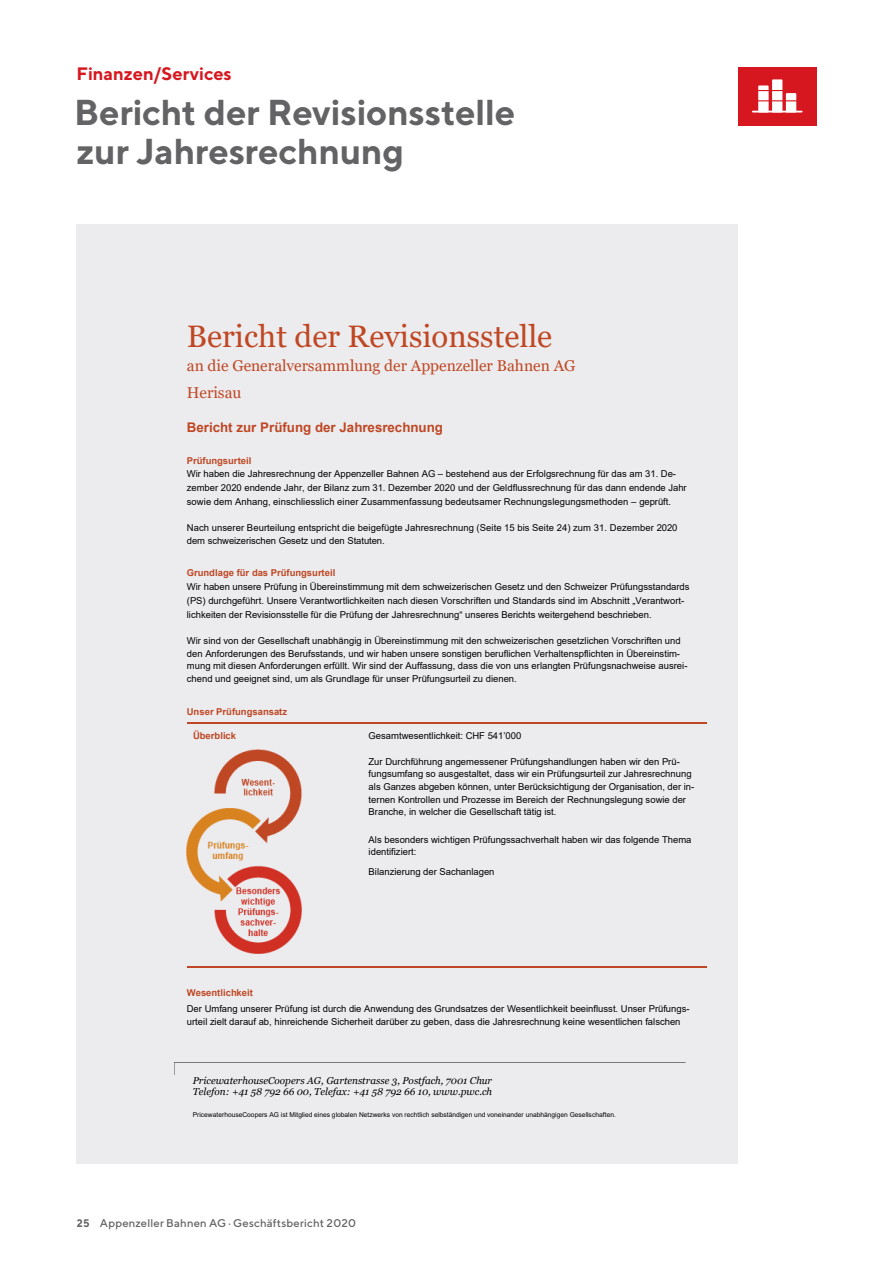
<style>
.page{position:relative;width:893px;height:1263px;background:#fff}
.page>*{position:absolute;margin:0;border:0;box-sizing:border-box;transform-origin:0 0}
.Haupttitel{font:700 36px/39px "TT Norms";letter-spacing:-.005em;color:#636366}
.t1{font:31.05px "Georgia";color:#cf4d27}
.Kolumnentitel{font:700 18px "TT Norms";color:#d7171f}
.t2{font:15.6px/27.2px "Georgia";color:#cf4d27}
.t3{font:700 13.35px "Arial";color:#cf4d27}
.t4{font:500 11.25px "TT Norms";letter-spacing:.015em;color:#636366}
.t5{font:italic 10.05px/11.4px "Georgia";letter-spacing:-.005em;color:#010202}
.t6{font:9.45px/12.8px "Arial";letter-spacing:.005em;color:#010202}
.t7{font:700 9.45px "Arial";letter-spacing:-.005em;color:#cf4d27}
.t8{font:6.6px "Arial";letter-spacing:.005em;color:#010202}
.s1{font-weight:700;font-size:10.95px}
</style>
<div class="page">
<div style="left:77px;top:224px;width:661px;height:939px;background:#ececee"></div>
<hr style="left:187px;top:722px;width:519px;height:1px;background:#cf4d27">
<hr style="left:369px;top:826px;width:337px;height:1px;background:#fff">
<hr style="left:187px;top:966px;width:519px;height:1px;background:#cf4d27">
<img style="left:187px;top:749px;width:114px;height:204px">
<div style="left:738px;top:67px;width:78px;height:59px;background:#d7171f"></div>
<div style="left:759px;top:86px;width:9px;height:26px;background:#fff"></div>
<div style="left:758px;top:85px;width:11px;height:28px;border:2px solid #fff"></div>
<div style="left:787px;top:94px;width:8px;height:18px;background:#fff"></div>
<div style="left:786px;top:93px;width:10px;height:20px;border:2px solid #fff"></div>
<div style="left:773px;top:80px;width:8px;height:32px;background:#fff"></div>
<div style="left:772px;top:79px;width:10px;height:34px;border:2px solid #fff"></div>
<hr style="left:753px;top:111px;width:49px;height:2px;background:#fff">
<hr style="left:753px;top:100px;width:49px;height:1px;background:#d7171f">
<hr style="left:753px;top:90px;width:49px;height:1px;background:#d7171f">
<p class="Kolumnentitel" style="left:77px;top:62px;width:157px">Finanzen/Services</p>
<p class="Haupttitel" style="left:74px;top:92px;width:443px">Bericht der Revisionsstelle zur Jahresrechnung</p>
<h2 class="t1" style="left:187px;top:317px;width:367px">Bericht der Revisionsstelle</h2>
<h3 class="t2" style="left:187px;top:352px;width:390px">an die Generalversammlung der Appenzeller Bahnen AG<br>Herisau</h3>
<h3 class="t3" style="left:187px;top:418px;width:258px">Bericht zur Prüfung der Jahresrechnung</h3>
<p class="t7" style="left:187px;top:454px;width:66px">Prüfungsurteil</p>
<p class="t6" style="left:187px;top:467px;width:501px;line-height:13.8px">Wir haben die Jahresrechnung der Appenzeller Bahnen AG – bestehend aus der Erfolgsrechnung für das am 31. De&shy;zember 2020 endende Jahr, der Bilanz zum 31. Dezember 2020 und der Geldflussrechnung für das dann endende Jahr sowie dem Anhang, einschliesslich einer Zusammenfassung bedeutsamer Rechnungslegungsmethoden – geprüft.</p>
<p class="t6" style="left:187px;top:521px;width:492px">Nach unserer Beurteilung entspricht die beigefügte Jahresrechnung (Seite 15 bis Seite 24) zum 31. Dezember 2020 dem schweizerischen Gesetz und den Statuten.</p>
<p class="t7" style="left:187px;top:566px;width:150px">Grundlage für das Prüfungsurteil</p>
<p class="t6" style="left:187px;top:580px;width:504px;line-height:13.8px">Wir haben unsere Prüfung in Übereinstimmung mit dem schweizerischen Gesetz und den Schweizer Prüfungsstandards (PS) durchgeführt. Unsere Verantwortlichkeiten nach diesen Vorschriften und Standards sind im Abschnitt „Verantwort&shy;lichkeiten der Revisionsstelle für die Prüfung der Jahresrechnung“ unseres Berichts weitergehend beschrieben.</p>
<p class="t6" style="left:187px;top:634px;width:502px">Wir sind von der Gesellschaft unabhängig in Übereinstimmung mit den schweizerischen gesetzlichen Vorschriften und den Anforderungen des Berufsstands, und wir haben unsere sonstigen beruflichen Verhaltenspflichten in Übereinstim&shy;mung mit diesen Anforderungen erfüllt. Wir sind der Auffassung, dass die von uns erlangten Prüfungsnachweise ausrei&shy;chend und geeignet sind, um als Grundlage für unser Prüfungsurteil zu dienen.</p>
<p class="t7" style="left:187px;top:705px;width:102px">Unser Prüfungsansatz</p>
<p class="t7" style="left:193px;top:728px;width:45px">Überblick</p>
<p class="t6" style="left:369px;top:729px;width:154px">Gesamtwesentlichkeit: CHF 541’000</p>
<p class="t6" style="left:369px;top:755px;width:327px">Zur Durchführung angemessener Prüfungshandlungen haben wir den Prü&shy;fungsumfang so ausgestaltet, dass wir ein Prüfungsurteil zur Jahresrechnung als Ganzes abgeben können, unter Berücksichtigung der Organisation, der in&shy;ternen Kontrollen und Prozesse im Bereich der Rechnungslegung sowie der Branche, in welcher die Gesellschaft tätig ist.</p>
<p class="t6" style="left:369px;top:833px;width:324px">Als besonders wichtigen Prüfungssachverhalt haben wir das folgende Thema identifiziert:</p>
<p class="t6" style="left:369px;top:865px;width:127px">Bilanzierung der Sachanlagen</p>
<p class="t7" style="left:187px;top:986px;width:68px">Wesentlichkeit</p>
<p class="t6" style="left:187px;top:1003px;width:504px">Der Umfang unserer Prüfung ist durch die Anwendung des Grundsatzes der Wesentlichkeit beeinflusst. Unser Prüfungs&shy;urteil zielt darauf ab, hinreichende Sicherheit darüber zu geben, dass die Jahresrechnung keine wesentlichen falschen</p>
<p class="t5" style="left:193px;top:1074px;width:301px">PricewaterhouseCoopers AG, Gartenstrasse 3, Postfach, 7001 Chur<br>Telefon: +41 58 792 66 00, Telefax: +41 58 792 66 10, www.pwc.ch</p>
<p class="t8" style="left:193px;top:1110px;width:425px">PricewaterhouseCoopers AG ist Mitglied eines globalen Netzwerks von rechtlich selbständigen und voneinander unabhängigen Gesellschaften.</p>
<p class="t4" style="left:77px;top:1216px;width:281px"><span class="s1">25</span> Appenzeller Bahnen AG · Geschäftsbericht 2020</p>
</div>
